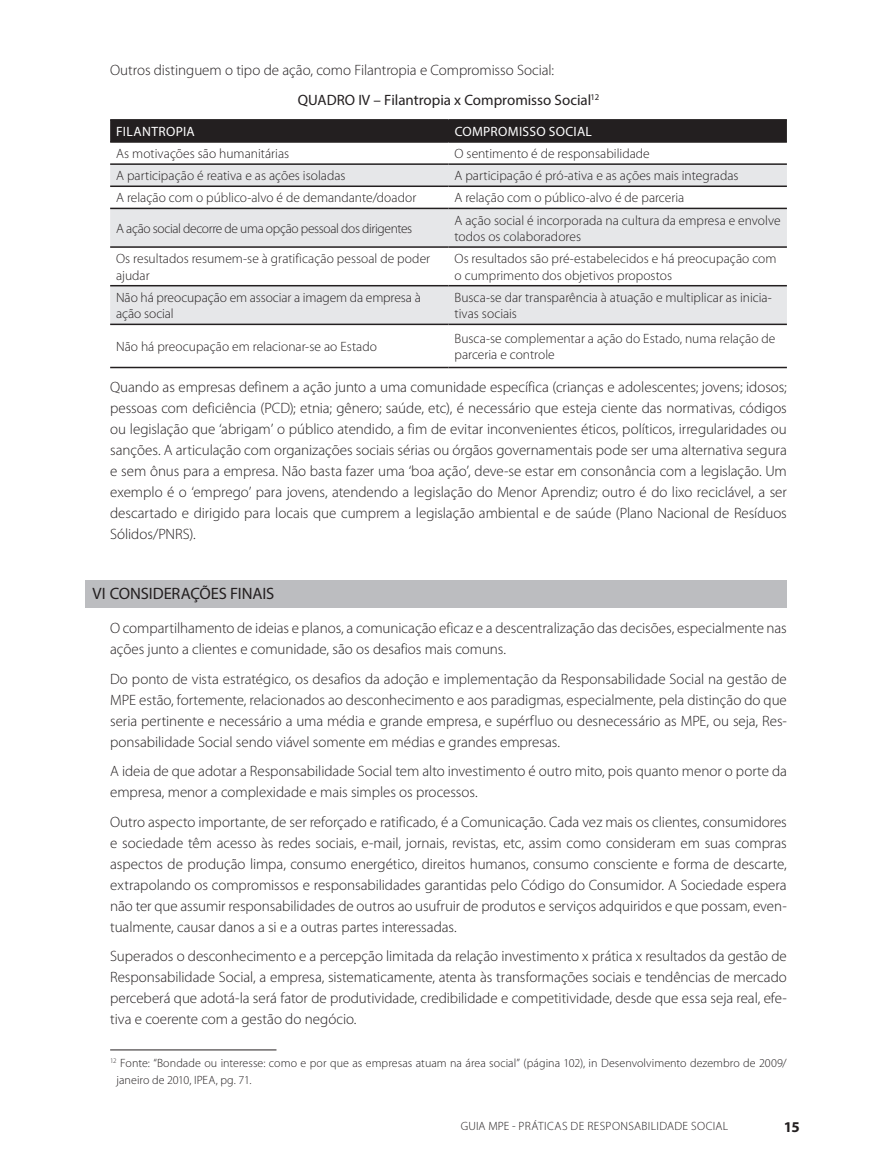
<style>
.page{position:relative;width:872px;height:1170px;background:#fff}
.page>*{position:absolute;margin:0;border:0;box-sizing:border-box;transform-origin:0 0}
.Sub_título{font:16.5px "Myriad Pro";letter-spacing:-.01em;color:#231f20}
.Texto_corrido{font:300 15px/21px "Myriad Pro";letter-spacing:-.005em;color:#231f20;text-align:justify}
.Texto_corrido-2{font:15px "Myriad Pro";color:#231f20}
.t1{font:700 15px "Myriad Pro";color:#231f20}
.Texto_tabela{font:300 13.5px/16.5px "Myriad Pro";color:#231f20}
.Texto_tabela-2{font:300 13.5px "Myriad Pro";letter-spacing:-.025em;color:#231f20}
.Texto_tabela-3{font:13.5px "Myriad Pro";letter-spacing:.025em;color:#fff}
.referências_barra{font:300 12px/16.5px "Myriad Pro";letter-spacing:.005em;color:#231f20}
.referências_barra-2{font:300 12px "Myriad Pro";letter-spacing:.025em;color:#231f20}
</style>
<div class="page">
<div style="left:85px;top:580px;width:702px;height:27px;background:#bcbdc0"></div>
<div style="left:110px;top:121px;width:677px;height:20px;background:#231f20"></div>
<div style="left:110px;top:165px;width:677px;height:20px;background:#e6e7e9"></div>
<div style="left:110px;top:209px;width:677px;height:37px;background:#e6e7e9"></div>
<div style="left:110px;top:286px;width:677px;height:37px;background:#e6e7e9"></div>
<hr style="left:110px;top:119px;width:338px;height:2px;background:#231f20">
<hr style="left:448px;top:119px;width:339px;height:2px;background:#231f20">
<hr style="left:110px;top:141px;width:338px;height:2px;background:#231f20">
<hr style="left:448px;top:141px;width:339px;height:2px;background:#231f20">
<hr style="left:110px;top:163px;width:338px;height:2px;background:#231f20">
<hr style="left:448px;top:163px;width:339px;height:2px;background:#231f20">
<hr style="left:110px;top:185px;width:338px;height:2px;background:#231f20">
<hr style="left:448px;top:185px;width:339px;height:2px;background:#231f20">
<hr style="left:110px;top:208px;width:338px;height:1px;background:#231f20">
<hr style="left:448px;top:208px;width:339px;height:1px;background:#231f20">
<hr style="left:110px;top:246px;width:338px;height:2px;background:#231f20">
<hr style="left:448px;top:246px;width:339px;height:2px;background:#231f20">
<hr style="left:110px;top:285px;width:338px;height:1px;background:#231f20">
<hr style="left:448px;top:285px;width:339px;height:1px;background:#231f20">
<hr style="left:110px;top:323px;width:338px;height:2px;background:#231f20">
<hr style="left:448px;top:323px;width:339px;height:2px;background:#231f20">
<hr style="left:110px;top:367px;width:338px;height:1px;background:#231f20">
<hr style="left:448px;top:367px;width:339px;height:1px;background:#231f20">
<hr style="left:110px;top:1049px;width:166px;height:1px;background:#231f20">
<p class="Texto_corrido" style="left:110px;top:60px;width:445px">Outros distinguem o tipo de ação, como Filantropia e Compromisso Social:</p>
<p class="Texto_corrido-2" style="left:298px;top:90px;width:303px">QUADRO IV – Filantropia x Compromisso Social<sup>12</sup></p>
<p class="Texto_tabela-3" style="left:116px;top:123px;width:80px">FILANTROPIA</p>
<p class="Texto_tabela-3" style="left:455px;top:123px;width:139px">COMPROMISSO SOCIAL</p>
<p class="Texto_tabela" style="left:116px;top:146px;width:174px">As motivações são humanitárias</p>
<p class="Texto_tabela" style="left:454px;top:146px;width:197px">O sentimento é de responsabilidade</p>
<p class="Texto_tabela" style="left:116px;top:168px;width:231px">A participação é reativa e as ações isoladas</p>
<p class="Texto_tabela" style="left:454px;top:168px;width:285px">A participação é pró-ativa e as ações mais integradas</p>
<p class="Texto_tabela" style="left:116px;top:190px;width:302px">A relação com o público-alvo é de demandante/doador</p>
<p class="Texto_tabela" style="left:454px;top:190px;width:231px">A relação com o público-alvo é de parceria</p>
<p class="Texto_tabela-2" style="left:116px;top:221px;width:297px">A ação social decorre de uma opção pessoal dos dirigentes</p>
<p class="Texto_tabela" style="left:454px;top:212px;width:328px">A ação social é incorporada na cultura da empresa e envolve todos os colaboradores</p>
<p class="Texto_tabela" style="left:116px;top:251px;width:315px">Os resultados resumem-se à gratificação pessoal de poder ajudar</p>
<p class="Texto_tabela" style="left:454px;top:251px;width:323px">Os resultados são pré-estabelecidos e há preocupação com o cumprimento dos objetivos propostos</p>
<p class="Texto_tabela" style="left:116px;top:289px;width:306px">Não há preocupação em associar a imagem da empresa à ação social</p>
<p class="Texto_tabela" style="left:454px;top:289px;width:319px">Busca-se dar transparência à atuação e multiplicar as inicia&shy;tivas sociais</p>
<p class="Texto_tabela" style="left:116px;top:338px;width:262px">Não há preocupação em relacionar-se ao Estado</p>
<p class="Texto_tabela" style="left:454px;top:330px;width:322px">Busca-se complementar a ação do Estado, numa relação de parceria e controle</p>
<p class="Texto_corrido" style="left:110px;top:376px;width:678px">Quando as empresas definem a ação junto a uma comunidade específica (crianças e adolescentes; jovens; idosos; pessoas com deficiência (PCD); etnia; gênero; saúde, etc), é necessário que esteja ciente das normativas, códigos ou legislação que ‘abrigam’ o público atendido, a fim de evitar inconvenientes éticos, políticos, irregularidades ou sanções. A articulação com organizações sociais sérias ou órgãos governamentais pode ser uma alternativa segura e sem ônus para a empresa. Não basta fazer uma ‘boa ação’, deve-se estar em consonância com a legislação. Um exemplo é o ‘emprego’ para jovens, atendendo a legislação do Menor Aprendiz; outro é do lixo reciclável, a ser descartado e dirigido para locais que cumprem a legislação ambiental e de saúde (Plano Nacional de Resíduos Sólidos/PNRS).</p>
<p class="Sub_título" style="left:92px;top:583px;width:183px">VI CONSIDERAÇÕES FINAIS</p>
<p class="Texto_corrido" style="left:110px;top:618px;width:678px">O compartilhamento de ideias e planos, a comunicação eficaz e a descentralização das decisões, especialmente nas ações junto a clientes e comunidade, são os desafios mais comuns.</p>
<p class="Texto_corrido" style="left:110px;top:668px;width:678px">Do ponto de vista estratégico, os desafios da adoção e implementação da Responsabilidade Social na gestão de MPE estão, fortemente, relacionados ao desconhecimento e aos paradigmas, especialmente, pela distinção do que seria pertinente e necessário a uma média e grande empresa, e supérfluo ou desnecessário as MPE, ou seja, Res&shy;ponsabilidade Social sendo viável somente em médias e grandes empresas.</p>
<p class="Texto_corrido" style="left:110px;top:761px;width:678px">A ideia de que adotar a Responsabilidade Social tem alto investimento é outro mito, pois quanto menor o porte da empresa, menor a complexidade e mais simples os processos.</p>
<p class="Texto_corrido" style="left:110px;top:811px;width:678px">Outro aspecto importante, de ser reforçado e ratificado, é a Comunicação. Cada vez mais os clientes, consumidores e sociedade têm acesso às redes sociais, e-mail, jornais, revistas, etc, assim como consideram em suas compras aspectos de produção limpa, consumo energético, direitos humanos, consumo consciente e forma de descarte, extrapolando os compromissos e responsabilidades garantidas pelo Código do Consumidor. A Sociedade espera não ter que assumir responsabilidades de outros ao usufruir de produtos e serviços adquiridos e que possam, even&shy;tualmente, causar danos a si e a outras partes interessadas.</p>
<p class="Texto_corrido" style="left:110px;top:946px;width:678px">Superados o desconhecimento e a percepção limitada da relação investimento x prática x resultados da gestão de Responsabilidade Social, a empresa, sistematicamente, atenta às transformações sociais e tendências de mercado perceberá que adotá-la será fator de produtividade, credibilidade e competitividade, desde que essa seja real, efe&shy;tiva e coerente com a gestão do negócio.</p>
<p class="referências_barra" style="left:117px;top:1055px;width:672px;text-indent:-6px"><sup>12</sup> Fonte: “Bondade ou interesse: como e por que as empresas atuam na área social” (página 102), in Desenvolvimento dezembro de 2009/ janeiro de 2010, IPEA, pg. 71.</p>
<p class="referências_barra-2" style="left:461px;top:1119px;width:269px">GUIA MPE - PRÁTICAS DE RESPONSABILIDADE SOCIAL</p>
<p class="t1" style="left:784px;top:1117px;width:17px">15</p>
</div>
